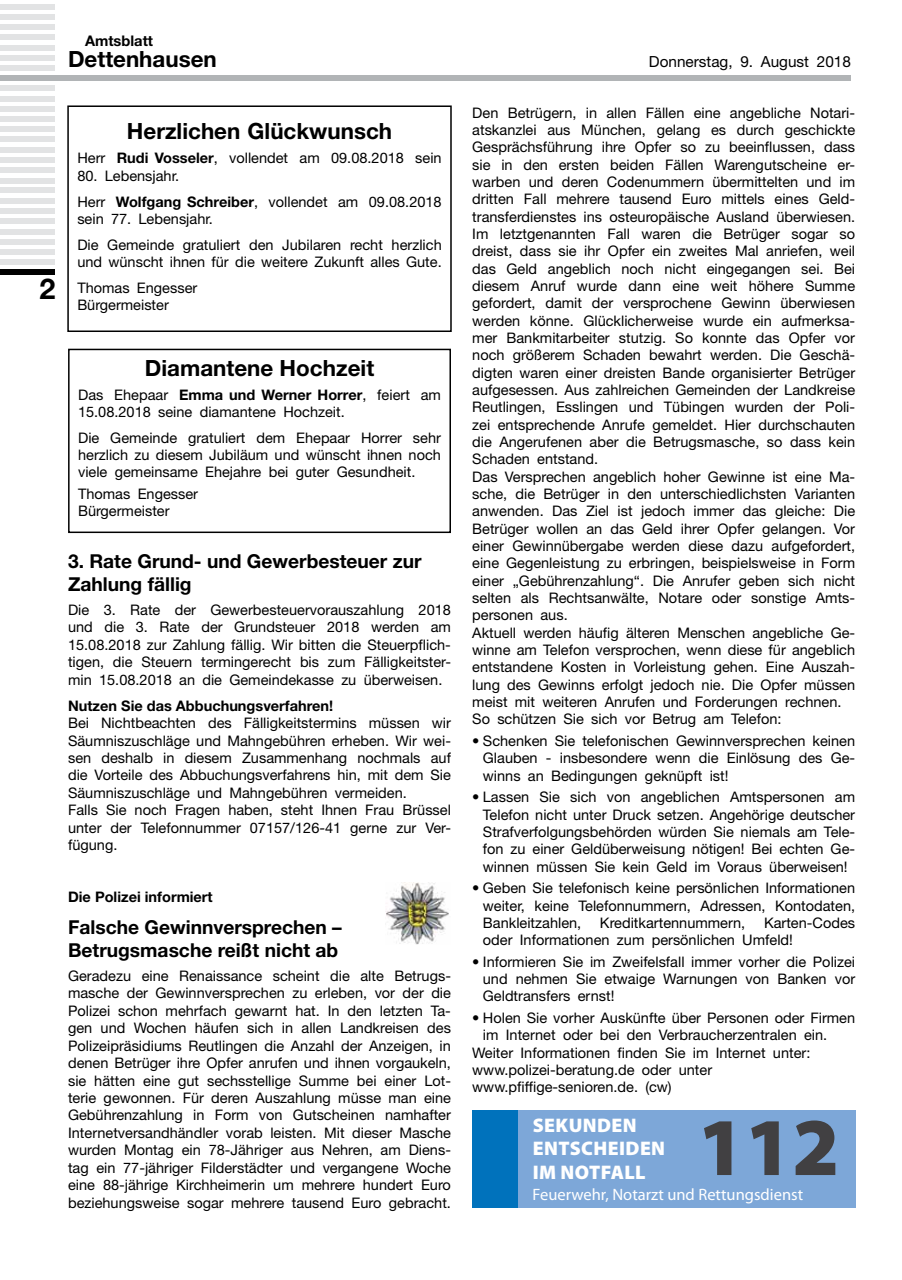
<style>
.page{position:relative;width:902px;height:1280px;background:#fff}
.page>*{position:absolute;margin:0;border:0;box-sizing:border-box;transform-origin:0 0}
.t1{font:900 82.5px "Myriad Pro";color:#414042}
.t2{font:700 28.8px "Helvetica Neue";color:#000}
.t3{font:700 22.35px "Helvetica Neue";color:#000}
.t4{font:900 19.8px/23.7px "Myriad Pro";letter-spacing:.02em;color:#fff}
.t5{font:700 19.2px/23.2px "Helvetica Neue";color:#000}
.t6{font:16.5px "Myriad Pro";color:#fff}
.t7{font:15.3px "Helvetica Neue";color:#000}
.t8{font:700 14.7px "Helvetica Neue";color:#000}
.t9{font:14.55px/17.4px "Helvetica Neue";color:#000}
.t10{font:700 14.55px "Helvetica Neue";color:#000}
.s1{font-weight:700}
</style>
<div class="page">
<div style="left:0;top:4px;width:55px;height:5px;background:#e2e3e4"></div>
<div style="left:0;top:14px;width:55px;height:6px;background:#e2e3e4"></div>
<div style="left:0;top:25px;width:55px;height:5px;background:#e2e3e4"></div>
<div style="left:0;top:35px;width:55px;height:5px;background:#e2e3e4"></div>
<div style="left:0;top:45px;width:55px;height:5px;background:#e2e3e4"></div>
<div style="left:0;top:55px;width:55px;height:5px;background:#e2e3e4"></div>
<div style="left:0;top:66px;width:55px;height:5px;background:#e2e3e4"></div>
<div style="left:0;top:76px;width:850px;height:5px;background:#b1b4b6"></div>
<div style="left:0;top:86px;width:55px;height:5px;background:#e2e3e4"></div>
<div style="left:0;top:96px;width:55px;height:5px;background:#e2e3e4"></div>
<div style="left:0;top:106px;width:55px;height:5px;background:#e2e3e4"></div>
<div style="left:0;top:117px;width:55px;height:5px;background:#e2e3e4"></div>
<div style="left:0;top:127px;width:55px;height:5px;background:#e2e3e4"></div>
<div style="left:0;top:137px;width:55px;height:5px;background:#e2e3e4"></div>
<div style="left:0;top:147px;width:55px;height:5px;background:#e2e3e4"></div>
<div style="left:0;top:157px;width:55px;height:5px;background:#e2e3e4"></div>
<div style="left:0;top:168px;width:55px;height:5px;background:#e2e3e4"></div>
<div style="left:0;top:178px;width:55px;height:5px;background:#e2e3e4"></div>
<div style="left:0;top:188px;width:55px;height:5px;background:#e2e3e4"></div>
<div style="left:0;top:198px;width:55px;height:5px;background:#e2e3e4"></div>
<div style="left:0;top:208px;width:55px;height:5px;background:#e2e3e4"></div>
<div style="left:0;top:219px;width:55px;height:5px;background:#e2e3e4"></div>
<div style="left:0;top:229px;width:55px;height:5px;background:#e2e3e4"></div>
<div style="left:0;top:239px;width:55px;height:5px;background:#e2e3e4"></div>
<div style="left:0;top:249px;width:55px;height:5px;background:#e2e3e4"></div>
<div style="left:0;top:259px;width:55px;height:5px;background:#e2e3e4"></div>
<div style="left:0;top:270px;width:55px;height:5px;background:#000"></div>
<img style="left:386px;top:883px;width:63px;height:61px">
<div style="left:518px;top:1110px;width:337px;height:98px;background:#7da7d8"></div>
<div style="left:472px;top:1110px;width:46px;height:98px;background:#0072bc"></div>
<div style="left:67px;top:105px;width:384px;height:227px;border:2px solid #000"></div>
<div style="left:68px;top:349px;width:383px;height:184px;border:2px solid #000"></div>
<p class="t8" style="left:85px;top:32px;width:69px">Amtsblatt</p>
<h3 class="t3" style="left:68px;top:45px;width:150px">Dettenhausen</h3>
<p class="t7" style="left:648px;top:52px;width:203px">Donnerstag, 9. August 2018</p>
<h2 class="t2" style="left:40px;top:271px;width:17px">2</h2>
<h3 class="t3" style="left:127px;top:118px;width:267px">Herzlichen Glückwunsch</h3>
<p class="t9" style="left:77px;top:149px;width:366px">Herr <span class="s1">Rudi Vosseler</span>, vollendet am 09.08.2018 sein</p>
<p class="t9" style="left:77px;top:162px;width:366px;line-height:25.8px">80. Lebensjahr.<br>Herr <span class="s1">Wolfgang Schreiber</span>, vollendet am 09.08.2018</p>
<p class="t9" style="left:77px;top:205px;width:366px;line-height:25.8px">sein 77. Lebensjahr.<br>Die Gemeinde gratuliert den Jubilaren recht herzlich</p>
<p class="t9" style="left:77px;top:249px;width:366px;line-height:25.8px">und wünscht ihnen für die weitere Zukunft alles Gute.<br>Thomas Engesser</p>
<p class="t9" style="left:77px;top:296px;width:93px">Bürgermeister</p>
<h3 class="t3" style="left:145px;top:354px;width:231px">Diamantene Hochzeit</h3>
<p class="t9" style="left:78px;top:386px;width:364px">Das Ehepaar <span class="s1">Emma und Werner Horrer</span>, feiert am<br>15.08.2018 seine diamantene Hochzeit.</p>
<p class="t9" style="left:78px;top:429px;width:364px;text-align:justify">Die Gemeinde gratuliert dem Ehepaar Horrer sehr herzlich zu diesem Jubiläum und wünscht ihnen noch viele gemeinsame Ehejahre bei guter Gesundheit.</p>
<p class="t9" style="left:78px;top:485px;width:121px">Thomas Engesser<br>Bürgermeister</p>
<h3 class="t5" style="left:68px;top:549px;width:355px">3. Rate Grund- und Gewerbesteuer zur<br>Zahlung fällig</h3>
<p class="t9" style="left:68px;top:601px;width:384px;text-align:justify">Die 3. Rate der Gewerbesteuervorauszahlung 2018 und die 3. Rate der Grundsteuer 2018 werden am 15.08.2018 zur Zahlung fällig. Wir bitten die Steuerpflich&shy;tigen, die Steuern termingerecht bis zum Fälligkeitster&shy;min 15.08.2018 an die Gemeindekasse zu überweisen.</p>
<p class="t10" style="left:68px;top:696px;width:266px">Nutzen Sie das Abbuchungsverfahren!</p>
<p class="t9" style="left:68px;top:714px;width:384px">Bei Nichtbeachten des Fälligkeitstermins müssen wir Säumniszuschläge und Mahngebühren erheben. Wir wei&shy;sen deshalb in diesem Zusammenhang nochmals auf die Vorteile des Abbuchungsverfahrens hin, mit dem Sie Säumniszuschläge und Mahngebühren vermeiden.<br>Falls Sie noch Fragen haben, steht Ihnen Frau Brüssel unter der Telefonnummer 07157/126-41 gerne zur Ver&shy;fügung.</p>
<p class="t10" style="left:68px;top:888px;width:146px">Die Polizei informiert</p>
<h3 class="t5" style="left:68px;top:915px;width:275px">Falsche Gewinnversprechen –<br>Betrugsmasche reißt nicht ab</h3>
<p class="t9" style="left:68px;top:967px;width:384px;text-align:justify">Geradezu eine Renaissance scheint die alte Betrugs&shy;masche der Gewinnversprechen zu erleben, vor der die Polizei schon mehrfach gewarnt hat. In den letzten Ta&shy;gen und Wochen häufen sich in allen Landkreisen des Polizeipräsidiums Reutlingen die Anzahl der Anzeigen, in denen Betrüger ihre Opfer anrufen und ihnen vorgaukeln, sie hätten eine gut sechsstellige Summe bei einer Lot&shy;terie gewonnen. Für deren Auszahlung müsse man eine Gebührenzahlung in Form von Gutscheinen namhafter Internetversandhändler vorab leisten. Mit dieser Masche wurden Montag ein 78-Jähriger aus Nehren, am Diens&shy;tag ein 77-jähriger Filderstädter und vergangene Woche eine 88-jährige Kirchheimerin um mehrere hundert Euro beziehungsweise sogar mehrere tausend Euro gebracht.</p>
<p class="t9" style="left:472px;top:104px;width:384px">Den Betrügern, in allen Fällen eine angebliche Notari&shy;atskanzlei aus München, gelang es durch geschickte Gesprächsführung ihre Opfer so zu beeinflussen, dass sie in den ersten beiden Fällen Warengutscheine er&shy;warben und deren Codenummern übermittelten und im dritten Fall mehrere tausend Euro mittels eines Geld&shy;transferdienstes ins osteuropäische Ausland überwiesen.<br>Im letztgenannten Fall waren die Betrüger sogar so dreist, dass sie ihr Opfer ein zweites Mal anriefen, weil das Geld angeblich noch nicht eingegangen sei. Bei diesem Anruf wurde dann eine weit höhere Summe gefordert, damit der versprochene Gewinn überwiesen werden könne. Glücklicherweise wurde ein aufmerksa&shy;mer Bankmitarbeiter stutzig. So konnte das Opfer vor noch größerem Schaden bewahrt werden. Die Geschä&shy;digten waren einer dreisten Bande organisierter Betrüger aufgesessen. Aus zahlreichen Gemeinden der Landkreise Reutlingen, Esslingen und Tübingen wurden der Poli&shy;zei entsprechende Anrufe gemeldet. Hier durchschauten die Angerufenen aber die Betrugsmasche, so dass kein Schaden entstand.<br>Das Versprechen angeblich hoher Gewinne ist eine Ma&shy;sche, die Betrüger in den unterschiedlichsten Varianten anwenden. Das Ziel ist jedoch immer das gleiche: Die Betrüger wollen an das Geld ihrer Opfer gelangen. Vor einer Gewinnübergabe werden diese dazu aufgefordert, eine Gegenleistung zu erbringen, beispielsweise in Form einer „Gebührenzahlung“. Die Anrufer geben sich nicht selten als Rechtsanwälte, Notare oder sonstige Amts&shy;personen aus.<br>Aktuell werden häufig älteren Menschen angebliche Ge&shy;winne am Telefon versprochen, wenn diese für angeblich entstandene Kosten in Vorleistung gehen. Eine Auszah&shy;lung des Gewinns erfolgt jedoch nie. Die Opfer müssen meist mit weiteren Anrufen und Forderungen rechnen.<br>So schützen Sie sich vor Betrug am Telefon:</p>
<p class="t9" style="left:483px;top:732px;width:374px;text-align:justify;text-indent:-11px">• Schenken Sie telefonischen Gewinnversprechen keinen Glauben - insbesondere wenn die Einlösung des Ge&shy;winns an Bedingungen geknüpft ist!</p>
<p class="t9" style="left:483px;top:788px;width:374px;text-align:justify;text-indent:-11px">• Lassen Sie sich von angeblichen Amtspersonen am Telefon nicht unter Druck setzen. Angehörige deutscher Strafverfolgungsbehörden würden Sie niemals am Tele&shy;fon zu einer Geldüberweisung nötigen! Bei echten Ge&shy;winnen müssen Sie kein Geld im Voraus überweisen!</p>
<p class="t9" style="left:483px;top:879px;width:374px;text-align:justify;text-indent:-11px">• Geben Sie telefonisch keine persönlichen Informationen weiter, keine Telefonnummern, Adressen, Kontodaten, Bankleitzahlen,</p>
<p class="t9" style="left:483px;top:914px;width:374px;text-indent:281px">Karten-Codes oder Informationen zum persönlichen Umfeld!</p>
<p class="t9" style="left:483px;top:953px;width:374px;text-align:justify;text-indent:-11px">• Informieren Sie im Zweifelsfall immer vorher die Polizei und nehmen Sie etwaige Warnungen von Banken vor Geldtransfers ernst!</p>
<p class="t9" style="left:472px;top:1009px;width:384px">• Holen Sie vorher Auskünfte über Personen oder Firmen</p>
<p class="t9" style="left:483px;top:1026px;width:346px">im Internet oder bei den Verbraucherzentralen ein.</p>
<p class="t9" style="left:472px;top:1043px;width:339px">Weiter Informationen finden Sie im Internet unter:</p>
<p class="t9" style="left:472px;top:1061px;width:241px">www.polizei-beratung.de oder unter</p>
<p class="t9" style="left:472px;top:1078px;width:201px">www.pfiffige-senioren.de. (cw)</p>
<h3 class="t4" style="left:532px;top:1113px;width:134px">SEKUNDEN<br>ENTSCHEIDEN<br>IM NOTFALL</h3>
<p class="t6" style="left:532px;top:1184px;width:272px">Feuerwehr, Notarzt und Rettungsdienst</p>
<p class="t9" style="left:600px;top:914px;width:147px">Kreditkartennummern,</p>
<h1 class="t1" style="left:697px;top:1100px;width:143px">112</h1>
</div>
